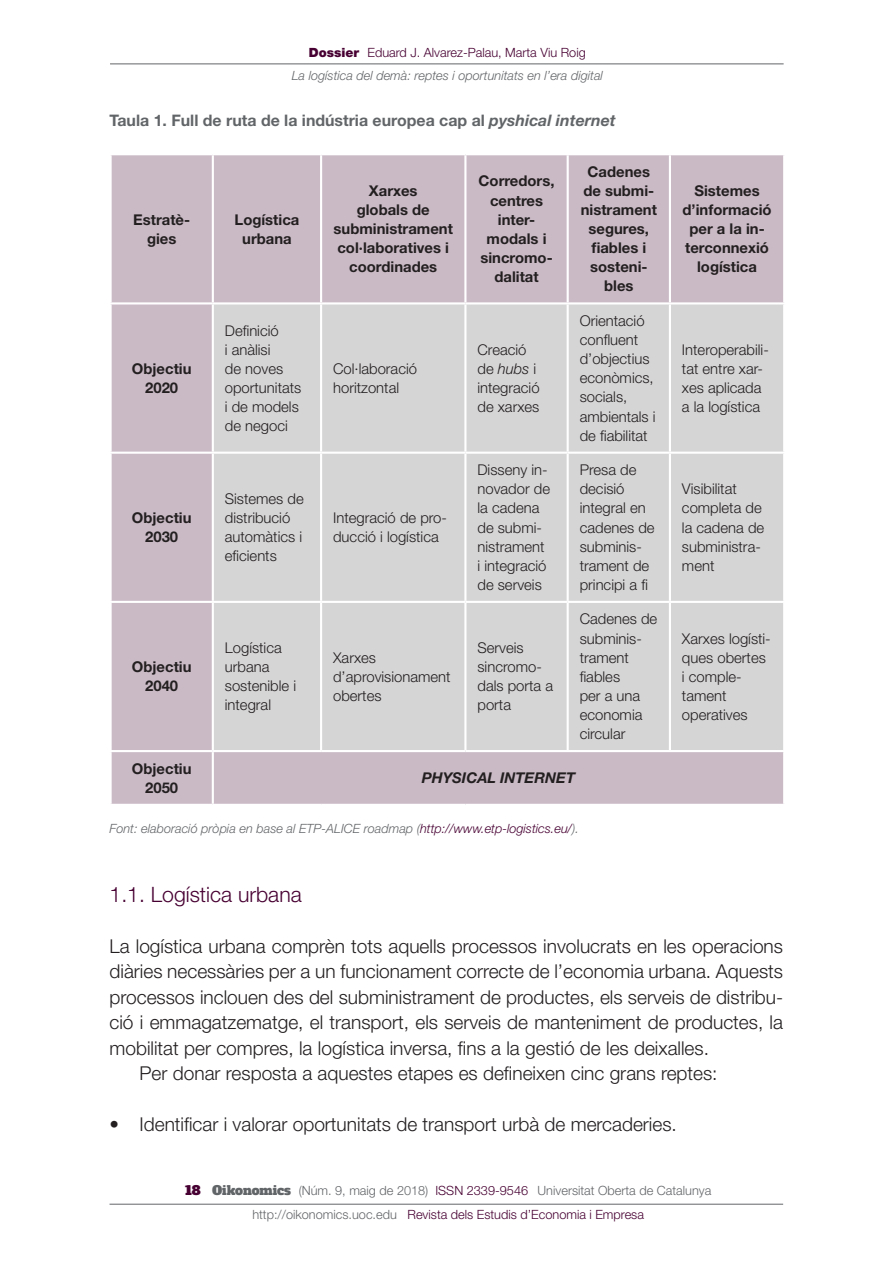
<style>
.page{position:relative;width:893px;height:1263px;background:#fff}
.page>*{position:absolute;margin:0;border:0;box-sizing:border-box;transform-origin:0 0}
.t1{font:300 21.15px "Helvetica Neue LT Std";color:#470032}
.t2{font:300 19.05px "Helvetica Neue LT Std";color:#231f20}
.t3{font:700 15.9px "Helvetica Neue LT Std";color:#626568}
.t4{font:300 14.85px/19px "Helvetica Neue LT Std";color:#231f20}
.t5{font:700 14.85px/19px "Helvetica Neue LT Std";color:#231f20;text-align:center}
.t6{font:italic 700 14.85px "Helvetica Neue LT Std";color:#231f20}
.t7{font:italic 300 12.75px/23.1px "Helvetica Neue LT Std";color:#626568;text-align:center}
.t8{font:300 12.75px/24.3px "Helvetica Neue LT Std";color:#626568;text-align:center}
.s1{font-weight:900;font-style:normal;color:#470032}
.s2{font-style:normal;color:#470032}
.s3{font-style:italic}
.s4{color:#470032}
.s5{font-family:"Alfa Slab One";font-weight:400;color:#470032}
.s6{font-family:"Alfa Slab One";font-weight:400}
</style>
<div class="page">
<hr style="left:110px;top:1204px;width:673px;height:1px;background:#626568">
<hr style="left:110px;top:64px;width:673px;height:1px;background:#626568">
<div style="left:112px;top:155px;width:671px;height:649px;background:#cabac6"></div>
<div style="left:214px;top:305px;width:569px;height:445px;background:#d6d5d5"></div>
<hr style="left:212px;top:155px;width:2px;height:147px;background:#fff">
<hr style="left:320px;top:155px;width:2px;height:147px;background:#fff">
<hr style="left:464px;top:155px;width:2px;height:147px;background:#fff">
<hr style="left:567px;top:155px;width:2px;height:147px;background:#fff">
<hr style="left:669px;top:155px;width:2px;height:147px;background:#fff">
<hr style="left:110px;top:302px;width:103px;height:3px;background:#fff">
<hr style="left:320px;top:305px;width:2px;height:147px;background:#fff">
<hr style="left:464px;top:305px;width:2px;height:147px;background:#fff">
<hr style="left:567px;top:305px;width:2px;height:147px;background:#fff">
<hr style="left:669px;top:305px;width:2px;height:147px;background:#fff">
<hr style="left:110px;top:452px;width:211px;height:2px;background:#fff">
<hr style="left:321px;top:452px;width:144px;height:2px;background:#fff">
<hr style="left:320px;top:454px;width:2px;height:147px;background:#fff">
<hr style="left:465px;top:452px;width:103px;height:2px;background:#fff">
<hr style="left:464px;top:454px;width:2px;height:147px;background:#fff">
<hr style="left:568px;top:452px;width:102px;height:2px;background:#fff">
<hr style="left:567px;top:454px;width:2px;height:147px;background:#fff">
<hr style="left:670px;top:452px;width:115px;height:2px;background:#fff">
<hr style="left:669px;top:454px;width:2px;height:147px;background:#fff">
<hr style="left:110px;top:601px;width:211px;height:2px;background:#fff">
<hr style="left:321px;top:601px;width:144px;height:2px;background:#fff">
<hr style="left:320px;top:603px;width:2px;height:147px;background:#fff">
<hr style="left:465px;top:601px;width:103px;height:2px;background:#fff">
<hr style="left:464px;top:603px;width:2px;height:147px;background:#fff">
<hr style="left:568px;top:601px;width:102px;height:2px;background:#fff">
<hr style="left:567px;top:603px;width:2px;height:147px;background:#fff">
<hr style="left:670px;top:601px;width:115px;height:2px;background:#fff">
<hr style="left:669px;top:603px;width:2px;height:147px;background:#fff">
<hr style="left:213px;top:302px;width:108px;height:3px;background:#fff">
<hr style="left:321px;top:302px;width:144px;height:3px;background:#fff">
<hr style="left:465px;top:302px;width:320px;height:3px;background:#fff">
<hr style="left:110px;top:750px;width:103px;height:2px;background:#fff">
<hr style="left:212px;top:305px;width:2px;height:147px;background:#fff">
<hr style="left:212px;top:454px;width:2px;height:147px;background:#fff">
<hr style="left:212px;top:603px;width:2px;height:147px;background:#fff">
<hr style="left:213px;top:750px;width:108px;height:2px;background:#fff">
<hr style="left:212px;top:752px;width:2px;height:52px;background:#fff">
<hr style="left:321px;top:750px;width:144px;height:2px;background:#fff">
<hr style="left:465px;top:750px;width:320px;height:2px;background:#fff">
<p class="t7" style="left:292px;top:42px;width:313px"><span class="s1">Dossier</span> <span class="s2">Eduard J. Alvarez-Palau, Marta Viu Roig<br></span>La logística del demà: reptes i oportunitats en l’era digital</p>
<p class="t3" style="left:110px;top:114px;width:508px">Taula 1. Full de ruta de la indústria europea cap al <span class="s3">pyshical internet</span></p>
<p class="t5" style="left:133px;top:211px;width:58px">Estratè&shy;gies</p>
<p class="t5" style="left:234px;top:211px;width:66px">Logística urbana</p>
<p class="t5" style="left:132px;top:361px;width:61px">Objectiu<br>2020</p>
<p class="t5" style="left:132px;top:510px;width:61px">Objectiu<br>2030</p>
<p class="t4" style="left:225px;top:322px;width:78px">Definició<br>i anàlisi<br>de noves oportunitats i de models de negoci</p>
<p class="t4" style="left:225px;top:491px;width:80px">Sistemes de distribució automàtics i eficients</p>
<p class="t5" style="left:334px;top:183px;width:121px">Xarxes<br>globals de subministrament col·laboratives i coordinades</p>
<p class="t5" style="left:479px;top:173px;width:77px">Corredors, centres inter&shy;modals i sincromo&shy;dalitat</p>
<p class="t5" style="left:581px;top:164px;width:78px">Cadenes de submi&shy;nistrament segures, fiables i sosteni&shy;bles</p>
<p class="t4" style="left:333px;top:360px;width:85px">Col·laboració horitzontal</p>
<p class="t4" style="left:333px;top:510px;width:115px">Integració de pro&shy;ducció i logística</p>
<p class="t4" style="left:477px;top:341px;width:64px">Creació de <span class="s3">hubs</span> i integració de xarxes</p>
<p class="t4" style="left:580px;top:313px;width:77px">Orientació confluent d’objectius econòmics, socials, ambientals i de fiabilitat</p>
<p class="t4" style="left:477px;top:462px;width:74px">Disseny in&shy;novador de la cadena de submi&shy;nistrament i integració de serveis</p>
<p class="t4" style="left:580px;top:462px;width:76px">Presa de decisió integral en cadenes de subminis&shy;trament de principi a fi</p>
<p class="t5" style="left:132px;top:659px;width:61px">Objectiu<br>2040</p>
<p class="t4" style="left:225px;top:640px;width:73px">Logística urbana sostenible i integral</p>
<p class="t4" style="left:333px;top:649px;width:119px">Xarxes d’aprovisionament obertes</p>
<p class="t4" style="left:477px;top:640px;width:77px">Serveis sincromo&shy;dals porta a porta</p>
<p class="t4" style="left:580px;top:611px;width:79px">Cadenes de subminis&shy;trament fiables<br>per a una economia circular</p>
<p class="t5" style="left:132px;top:760px;width:61px">Objectiu<br>2050</p>
<p class="t6" style="left:422px;top:769px;width:155px">PHYSICAL INTERNET</p>
<p class="t7" style="left:110px;top:819px;width:471px">Font: elaboració pròpia en base al ETP-ALICE roadmap (<span class="s4">http://www.etp-logistics.eu/</span>).</p>
<p class="t5" style="left:682px;top:183px;width:91px">Sistemes d’informació per a la in&shy;terconnexió logística</p>
<p class="t4" style="left:682px;top:341px;width:88px">Interoperabili&shy;tat entre xar&shy;xes aplicada a la logística</p>
<p class="t4" style="left:682px;top:481px;width:84px">Visibilitat completa de la cadena de subministra&shy;ment</p>
<p class="t4" style="left:682px;top:630px;width:90px">Xarxes logísti&shy;ques obertes i comple&shy;tament operatives</p>
<h1 class="t1" style="left:110px;top:887px;width:194px">1.1. Logística urbana</h1>
<p class="t2" style="left:110px;top:939px;width:675px">La logística urbana comprèn tots aquells processos involucrats en les operacions</p>
<p class="t2" style="left:110px;top:965px;width:675px">diàries necessàries per a un funcionament correcte de l’economia urbana. Aquests</p>
<p class="t2" style="left:110px;top:990px;width:675px">processos inclouen des del subministrament de productes, els serveis de distribu-</p>
<p class="t2" style="left:110px;top:1016px;width:675px">ció i emmagatzematge, el transport, els serveis de manteniment de productes, la</p>
<p class="t2" style="left:110px;top:1041px;width:601px">mobilitat per compres, la logística inversa, fins a la gestió de les deixalles.</p>
<p class="t2" style="left:140px;top:1067px;width:579px">Per donar resposta a aquestes etapes es defineixen cinc grans reptes:</p>
<p class="t2" style="left:110px;top:1117px;width:569px">• Identificar i valorar oportunitats de transport urbà de mercaderies.</p>
<p class="t8" style="left:185px;top:1180px;width:528px"><span class="s5">18</span> <span class="s6">Oikonomics</span> (Núm. 9, maig de 2018) <span class="s4">ISSN 2339-9546</span> Universitat Oberta de Catalunya http://oikonomics.uoc.edu <span class="s4">Revista dels Estudis d’Economia i Empresa</span></p>
</div>
